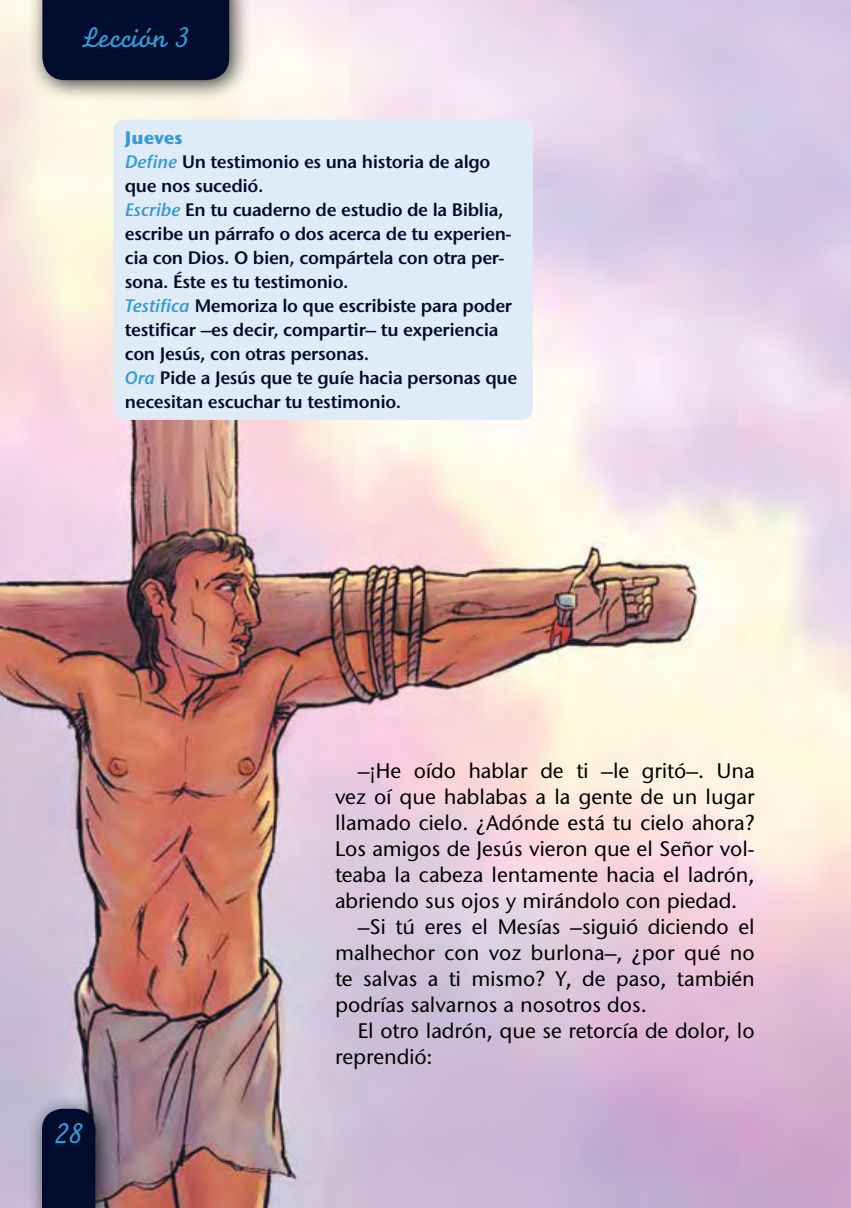
<style>
.page{position:relative;width:851px;height:1208px;background:#fff}
.page>*{position:absolute;margin:0;border:0;box-sizing:border-box;transform-origin:0 0}
.t1{font:30px "Monoline Script MT Std";color:#339cd6}
.t2{font:500 21px "Stone Sans ITC Std";color:#000}
.t3{font:600 18px/24px "Stone Sans ITC Std";letter-spacing:-.02em;color:#000c2d}
.s1{font-weight:700;color:#339cd6}
.s2{font-style:italic;color:#339cd6}
</style>
<div class="page">
<img style="left:0;top:62px;width:850px;height:1146px">
<div style="left:27px;top:0;width:225px;height:103px;background:#000;opacity:.75"></div>
<div style="left:42px;top:0;width:187px;height:80px;background:#000c2d"></div>
<div style="left:27px;top:1094px;width:91px;height:114px;background:#000;opacity:.75"></div>
<div style="left:42px;top:1108px;width:53px;height:100px;background:#000c2d"></div>
<div style="left:113px;top:120px;width:419px;height:300px;background:#e0ebf8;border-radius:11px"></div>
<h1 class="t1" style="left:82px;top:19px;width:109px">Lección 3</h1>
<p class="t3" style="left:125px;top:126px;width:394px"><span class="s1">Jueves<br></span><span class="s2">Define</span> Un testimonio es una historia de algo que nos sucedió.<br><span class="s2">Escribe</span> En tu cuaderno de estudio de la Biblia, escribe un párrafo o dos acerca de tu experien&shy;cia con Dios. O bien, compártela con otra per&shy;sona. Éste es tu testimonio.<br><span class="s2">Testifica</span> Memoriza lo que escribiste para poder testificar –es decir, compartir– tu experiencia con Jesús, con otras personas.<br><span class="s2">Ora</span> Pide a Jesús que te guíe hacia personas que necesitan escuchar tu testimonio.</p>
<h1 class="t1" style="left:55px;top:1115px;width:30px">28</h1>
<p class="t2" style="left:357px;top:758px;width:398px">–¡He oído hablar de ti –le gritó–. Una</p>
<p class="t2" style="left:335px;top:784px;width:421px">vez oí que hablabas a la gente de un lugar</p>
<p class="t2" style="left:335px;top:810px;width:421px">llamado cielo. ¿Adónde está tu cielo ahora?</p>
<p class="t2" style="left:335px;top:836px;width:421px">Los amigos de Jesús vieron que el Señor vol-</p>
<p class="t2" style="left:335px;top:862px;width:421px">teaba la cabeza lentamente hacia el ladrón,</p>
<p class="t2" style="left:335px;top:888px;width:403px">abriendo sus ojos y mirándolo con piedad.</p>
<p class="t2" style="left:357px;top:914px;width:398px">–Si tú eres el Mesías –siguió diciendo el</p>
<p class="t2" style="left:335px;top:940px;width:421px">malhechor con voz burlona–, ¿por qué no</p>
<p class="t2" style="left:335px;top:966px;width:421px">te salvas a ti mismo? Y, de paso, también</p>
<p class="t2" style="left:335px;top:992px;width:313px">podrías salvarnos a nosotros dos.</p>
<p class="t2" style="left:357px;top:1018px;width:398px">El otro ladrón, que se retorcía de dolor, lo</p>
<p class="t2" style="left:335px;top:1044px;width:99px">reprendió:</p>
</div>
